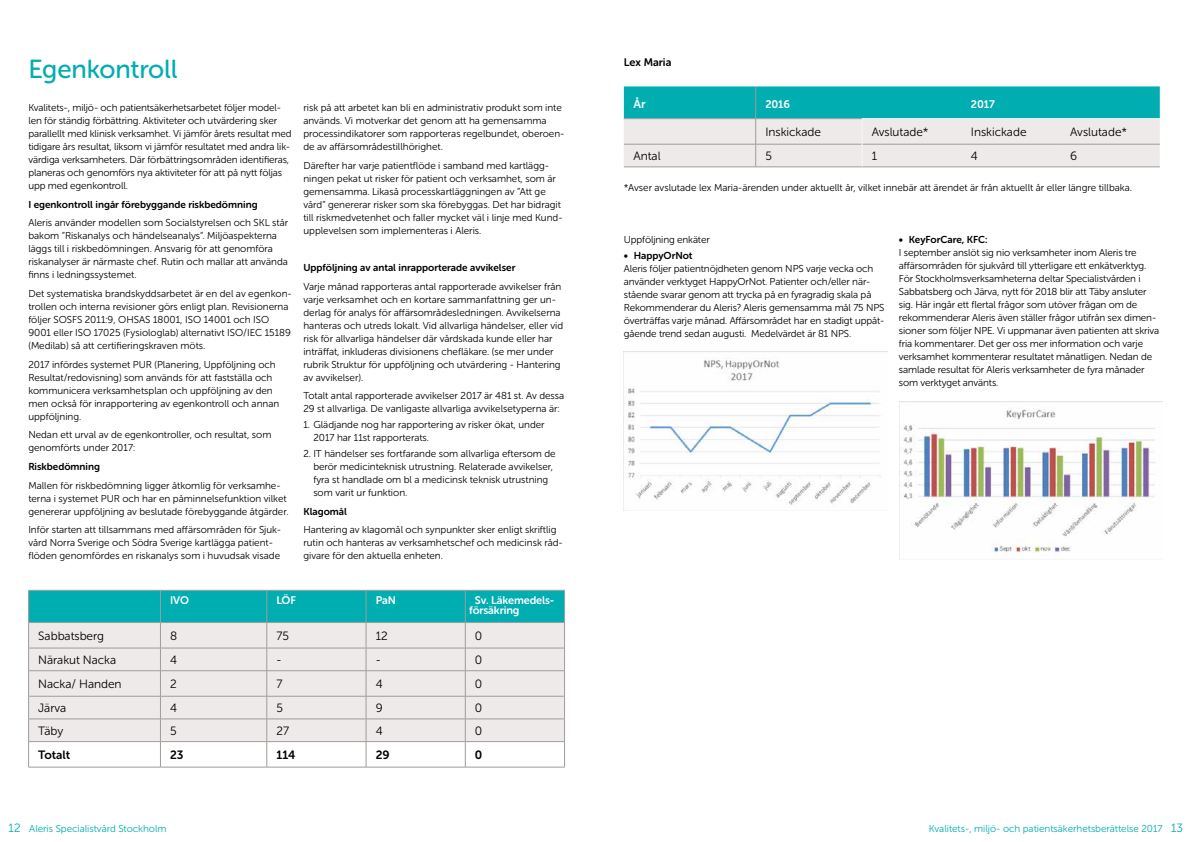
<style>
.page{position:relative;width:1191px;height:842px;background:#fff}
.page>*{position:absolute;margin:0;border:0;box-sizing:border-box;transform-origin:0 0}
.t1{font:26px "Museo Sans Rounded 500";letter-spacing:-.005em;color:#00adb1}
.t2{font:12px "Museo Sans Rounded 300";color:#000}
.t3{font:12px "Museo Sans Rounded 700";color:#000}
.t4{font:12px "Museo Sans Rounded 700";color:#fff}
.t5{font:11px/10px "Museo Sans Rounded 700";letter-spacing:-.01em;color:#fff}
.t6{font:11px "Museo Sans Rounded 700";color:#000}
.t7{font:10px/13px "Museo Sans Rounded 300";color:#000}
.t8{font:10px "Museo Sans Rounded 700";color:#000}
.t9{font:10px "Museo Sans Rounded 300";color:#00adb1}
.s1{font-size:12px}
</style>
<div class="page">
<svg style="left:28px;top:590px;width:537px;height:177px;background:#c2dede"></svg>
<hr style="left:28px;top:767px;width:132px;height:1px;background:#9d9d9c">
<hr style="left:160px;top:767px;width:107px;height:1px;background:#9d9d9c">
<hr style="left:267px;top:767px;width:99px;height:1px;background:#9d9d9c">
<hr style="left:366px;top:767px;width:99px;height:1px;background:#9d9d9c">
<hr style="left:465px;top:767px;width:100px;height:1px;background:#9d9d9c">
<hr style="left:624px;top:167px;width:131px;height:1px;background:#9d9d9c">
<hr style="left:755px;top:167px;width:107px;height:1px;background:#9d9d9c">
<hr style="left:862px;top:167px;width:99px;height:1px;background:#9d9d9c">
<hr style="left:961px;top:167px;width:99px;height:1px;background:#9d9d9c">
<hr style="left:1060px;top:167px;width:99px;height:1px;background:#9d9d9c">
<svg style="left:624px;top:86px;width:535px;height:81px;background:#8fd0d1"></svg>
<img style="left:623px;top:351px;width:264px;height:159px">
<img style="left:899px;top:401px;width:263px;height:158px">
<h1 class="t1" style="left:28px;top:54px;width:151px">Egenkontroll</h1>
<p class="t7" style="left:28px;top:101px;width:265px">Kvalitets-, miljö- och patientsäkerhetsarbetet följer model&shy;len för ständig förbättring. Aktiviteter och utvärdering sker parallellt med klinisk verksamhet. Vi jämför årets resultat med tidigare års resultat, liksom vi jämför resultatet med andra lik&shy;värdiga verksamheters. Där förbättringsområden identifieras, planeras och genomförs nya aktiviteter för att på nytt följas upp med egenkontroll.</p>
<p class="t8" style="left:28px;top:199px;width:231px">I egenkontroll ingår förebyggande riskbedömning</p>
<p class="t7" style="left:28px;top:216px;width:261px">Aleris använder modellen som Socialstyrelsen och SKL står bakom ”Riskanalys och händelseanalys”. Miljöaspekterna läggs till i riskbedömningen. Ansvarig för att genomföra riskanalyser är närmaste chef. Rutin och mallar att använda finns i ledningssystemet.</p>
<p class="t7" style="left:28px;top:287px;width:265px">Det systematiska brandskyddsarbetet är en del av egenkon&shy;trollen och interna revisioner görs enligt plan. Revisionerna följer SOSFS 2011:9, OHSAS 18001, ISO 14001 och ISO 9001 eller ISO 17025 (Fysiologlab) alternativt ISO/IEC 15189 (Medilab) så att certifieringskraven möts.</p>
<p class="t7" style="left:28px;top:358px;width:252px">2017 infördes systemet PUR (Planering, Uppföljning och Resultat/redovisning) som används för att fastställa och kommunicera verksamhetsplan och uppföljning av den men också för inrapportering av egenkontroll och annan uppföljning.</p>
<p class="t7" style="left:28px;top:428px;width:244px">Nedan ett urval av de egenkontroller, och resultat, som genomförts under 2017:</p>
<p class="t8" style="left:28px;top:461px;width:73px">Riskbedömning</p>
<p class="t7" style="left:28px;top:479px;width:262px">Mallen för riskbedömning ligger åtkomlig för verksamhe&shy;terna i systemet PUR och har en påminnelsefunktion vilket genererar uppföljning av beslutade förebyggande åtgärder.</p>
<p class="t7" style="left:28px;top:523px;width:254px">Inför starten att tillsammans med affärsområden för Sjuk&shy;vård Norra Sverige och Södra Sverige kartlägga patient&shy;flöden genomfördes en riskanalys som i huvudsak visade</p>
<p class="t7" style="left:303px;top:101px;width:262px">risk på att arbetet kan bli en administrativ produkt som inte används. Vi motverkar det genom att ha gemensamma processindikatorer som rapporteras regelbundet, oberoen&shy;de av affärsområdestillhörighet.</p>
<p class="t7" style="left:303px;top:159px;width:261px">Därefter har varje patientflöde i samband med kartlägg&shy;ningen pekat ut risker för patient och verksamhet, som är gemensamma. Likaså processkartläggningen av ”Att ge vård” genererar risker som ska förebyggas. Det har bidragit till riskmedvetenhet och faller mycket väl i linje med Kund&shy;upplevelsen som implementeras i Aleris.</p>
<p class="t8" style="left:303px;top:262px;width:213px">Uppföljning av antal inrapporterade avvikelser</p>
<p class="t7" style="left:303px;top:280px;width:261px">Varje månad rapporteras antal rapporterade avvikelser från varje verksamhet och en kortare sammanfattning ger un&shy;derlag för analys för affärsområdesledningen. Avvikelserna hanteras och utreds lokalt. Vid allvarliga händelser, eller vid risk för allvarliga händelser där vårdskada kunde eller har inträffat, inkluderas divisionens chefläkare. (se mer under rubrik Struktur för uppföljning och utvärdering - Hantering av avvikelser).</p>
<p class="t7" style="left:303px;top:389px;width:262px">Totalt antal rapporterade avvikelser 2017 är 481 st. Av dessa<br>29 st allvarliga. De vanligaste allvarliga avvikelsetyperna är:</p>
<p class="t7" style="left:313px;top:418px;width:233px;text-indent:-10px">1. Glädjande nog har rapportering av risker ökat, under<br>2017 har 11st rapporterats.</p>
<p class="t7" style="left:313px;top:447px;width:244px;text-indent:-10px">2. IT händelser ses fortfarande som allvarliga eftersom de berör medicinteknisk utrustning. Relaterade avvikelser, fyra st handlade om bl a medicinsk teknisk utrustning som varit ur funktion.</p>
<p class="t8" style="left:303px;top:506px;width:45px">Klagomål</p>
<p class="t7" style="left:303px;top:523px;width:261px">Hantering av klagomål och synpunkter sker enligt skriftlig rutin och hanteras av verksamhetschef och medicinsk råd&shy;givare för den aktuella enheten.</p>
<p class="t5" style="left:170px;top:595px;width:20px">IVO</p>
<p class="t5" style="left:276px;top:595px;width:21px">LÖF</p>
<p class="t5" style="left:376px;top:595px;width:22px">PaN</p>
<p class="t5" style="left:469px;top:595px;width:87px;text-indent:6px">Sv. Läkemedels&shy;försäkring</p>
<p class="t2" style="left:38px;top:629px;width:67px">Sabbatsberg</p>
<p class="t2" style="left:170px;top:629px;width:9px">8</p>
<p class="t2" style="left:276px;top:629px;width:14px">75</p>
<p class="t2" style="left:376px;top:629px;width:13px">12</p>
<p class="t2" style="left:475px;top:629px;width:9px">0</p>
<p class="t2" style="left:38px;top:653px;width:79px">Närakut Nacka</p>
<p class="t2" style="left:170px;top:653px;width:9px">4</p>
<p class="t2" style="left:276px;top:653px;width:7px">-</p>
<p class="t2" style="left:376px;top:653px;width:7px">-</p>
<p class="t2" style="left:475px;top:653px;width:9px">0</p>
<p class="t2" style="left:38px;top:677px;width:85px">Nacka/ Handen</p>
<p class="t2" style="left:170px;top:677px;width:8px">2</p>
<p class="t2" style="left:276px;top:677px;width:8px">7</p>
<p class="t2" style="left:376px;top:677px;width:9px">4</p>
<p class="t2" style="left:475px;top:677px;width:9px">0</p>
<p class="t2" style="left:38px;top:701px;width:30px">Järva</p>
<p class="t2" style="left:170px;top:701px;width:9px">4</p>
<p class="t2" style="left:276px;top:701px;width:8px">5</p>
<p class="t2" style="left:376px;top:701px;width:9px">9</p>
<p class="t2" style="left:475px;top:701px;width:9px">0</p>
<p class="t2" style="left:38px;top:724px;width:27px">Täby</p>
<p class="t2" style="left:170px;top:724px;width:8px">5</p>
<p class="t2" style="left:276px;top:724px;width:14px">27</p>
<p class="t2" style="left:376px;top:724px;width:9px">4</p>
<p class="t2" style="left:475px;top:724px;width:9px">0</p>
<p class="t3" style="left:38px;top:748px;width:33px">Totalt</p>
<p class="t3" style="left:170px;top:748px;width:15px">23</p>
<p class="t3" style="left:276px;top:748px;width:21px">114</p>
<p class="t3" style="left:376px;top:748px;width:15px">29</p>
<p class="t3" style="left:475px;top:748px;width:9px">0</p>
<p class="t6" style="left:624px;top:56px;width:49px">Lex Maria</p>
<p class="t4" style="left:633px;top:97px;width:13px">År</p>
<p class="t5" style="left:765px;top:99px;width:26px">2016</p>
<p class="t5" style="left:971px;top:99px;width:25px">2017</p>
<p class="t2" style="left:765px;top:125px;width:57px">Inskickade</p>
<p class="t2" style="left:871px;top:125px;width:58px">Avslutade*</p>
<p class="t2" style="left:971px;top:125px;width:57px">Inskickade</p>
<p class="t2" style="left:1070px;top:125px;width:58px">Avslutade*</p>
<p class="t2" style="left:633px;top:149px;width:29px">Antal</p>
<p class="t2" style="left:765px;top:149px;width:8px">5</p>
<p class="t2" style="left:871px;top:149px;width:7px">1</p>
<p class="t2" style="left:971px;top:149px;width:9px">4</p>
<p class="t2" style="left:1070px;top:149px;width:9px">6</p>
<p class="t7" style="left:624px;top:181px;width:510px">*Avser avslutade lex Maria-ärenden under aktuellt år, vilket innebär att ärendet är från aktuellt år eller längre tillbaka.</p>
<p class="t7" style="left:624px;top:233px;width:87px">Uppföljning enkäter</p>
<p class="t8" style="left:624px;top:250px;width:70px">• HappyOrNot</p>
<p class="t7" style="left:624px;top:262px;width:262px">Aleris följer patientnöjdheten genom NPS varje vecka och använder verktyget HappyOrNot. Patienter och/eller när&shy;stående svarar genom att trycka på en fyragradig skala på Rekommenderar du Aleris? Aleris gemensamma mål 75 NPS överträffas varje månad. Affärsområdet har en stadigt uppåt&shy;gående trend sedan augusti. Medelvärdet är 81 NPS.</p>
<p class="t8" style="left:899px;top:234px;width:90px">• KeyForCare, KFC:</p>
<p class="t7" style="left:899px;top:246px;width:262px">I september anslöt sig nio verksamheter inom Aleris tre affärsområden för sjukvård till ytterligare ett enkätverktyg.<br>För Stockholmsverksamheterna deltar Specialistvården i Sabbatsberg och Järva, nytt för 2018 blir att Täby ansluter sig. Här ingår ett flertal frågor som utöver frågan om de rekommenderar Aleris även ställer frågor utifrån sex dimen&shy;sioner som följer NPE. Vi uppmanar även patienten att skriva fria kommentarer. Det ger oss mer information och varje verksamhet kommenterar resultatet månatligen. Nedan de samlade resultat för Aleris verksamheter de fyra månader som verktyget använts.</p>
<p class="t9" style="left:9px;top:823px;width:159px"><span class="s1">12</span> Aleris Specialistvård Stockholm</p>
<p class="t9" style="left:929px;top:823px;width:256px">Kvalitets-, miljö- och patientsäkerhetsberättelse 2017 <span class="s1">13</span></p>
</div>
